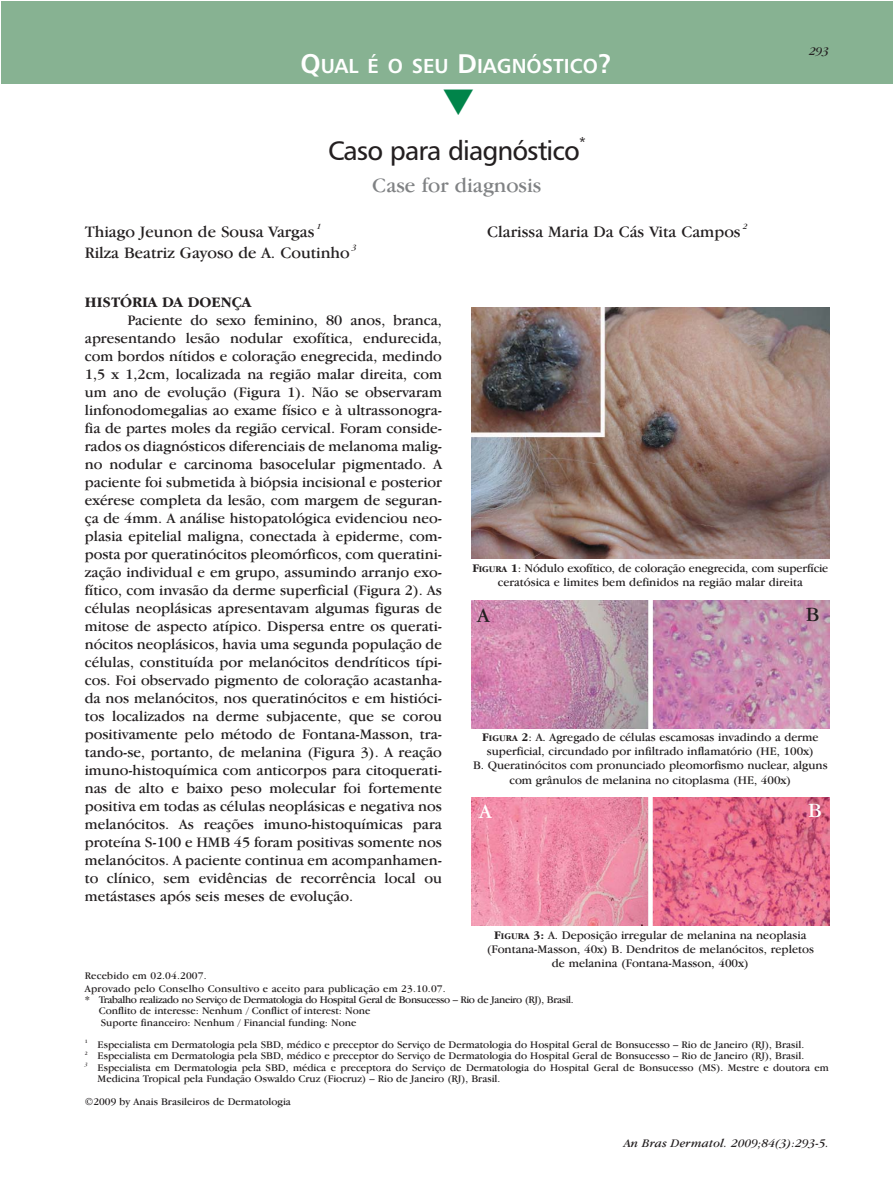
<style>
.page{position:relative;width:893px;height:1191px;background:#fff}
.page>*{position:absolute;margin:0;border:0;box-sizing:border-box;transform-origin:0 0}
.t1{font:27px "Humanist 777 BT Roman B";letter-spacing:-.035em;color:#231f20}
.t2{font:21px "Garamond IT Cby BT";color:#808284}
.t3{font:21px "Garamond IT Cby BT";color:#231f20}
.t4{font:21px "Garamond IT Cby BT";color:#fff}
.t5{font:20.25px "Humanist 777 BT Bold B";color:#fff}
.t6{font:16.5px "Garamond IT Cby BT";color:#231f20}
.t7{font:15px/18px "Garamond IT Cby BT";color:#231f20;text-align:justify}
.t8{font:700 15px "Garamond IT Cby BT";color:#231f20}
.t9{font:13.5px "Humanist 777 BT Roman B";color:#231f20}
.t10{font:12px/14.2px "Garamond IT Cby BT";color:#231f20;text-align:center}
.t11{font:italic 12px "Garamond IT Cby BT";letter-spacing:.015em;color:#231f20}
.t12{font:10.5px/11.2px "Garamond IT Cby BT";color:#231f20}
.t13{font:italic 8.25px "Garamond IT Cby BT";color:#231f20}
.t14{font:5.25px "Garamond IT Cby BT";color:#231f20}
.t15{font:italic 5.25px "Garamond IT Cby BT";color:#231f20}
.s1{font-size:27px}
.s2{font-weight:700}
.s3{font-weight:700;font-size:9px}
</style>
<div class="page">
<div style="left:1px;top:1px;width:891px;height:83px;background:#87b292"></div>
<img style="left:472px;top:307px;width:357px;height:251px">
<img style="left:472px;top:601px;width:357px;height:127px">
<img style="left:472px;top:797px;width:357px;height:128px">
<div style="left:648px;top:593px;width:5px;height:349px;background:#fff"></div>
<h3 class="t5" style="left:300px;top:58px;width:313px"><span class="s1">Q</span>UAL É O SEU <span class="s1">D</span>IAGNÓSTICO<span class="s1">?</span></h3>
<p class="t9" style="left:579px;top:137px;width:8px">*</p>
<h1 class="t1" style="left:328px;top:140px;width:253px">Caso para diagnóstico</h1>
<h2 class="t2" style="left:372px;top:177px;width:171px">Case for diagnosis</h2>
<p class="t6" style="left:85px;top:225px;width:231px">Thiago Jeunon de Sousa Vargas</p>
<p class="t13" style="left:317px;top:223px;width:6px">1</p>
<p class="t6" style="left:487px;top:225px;width:255px">Clarissa Maria Da Cás Vita Campos</p>
<p class="t13" style="left:743px;top:223px;width:6px">2</p>
<p class="t6" style="left:85px;top:246px;width:266px">Rilza Beatriz Gayoso de A. Coutinho</p>
<p class="t13" style="left:352px;top:244px;width:6px">3</p>
<p class="t11" style="left:809px;top:47px;width:21px">293</p>
<p class="t8" style="left:85px;top:297px;width:168px">HISTÓRIA DA DOENÇA</p>
<p class="t7" style="left:85px;top:312px;width:359px;text-indent:43px">Paciente do sexo feminino, 80 anos, branca, apresentando lesão nodular exofítica, endurecida, com bordos nítidos e coloração enegrecida, medindo 1,5 x 1,2cm, localizada na região malar direita, com um ano de evolução (Figura 1). Não se observaram linfonodomegalias ao exame físico e à ultrassonogra&shy;fia de partes moles da região cervical. Foram conside&shy;rados os diagnósticos diferenciais de melanoma malig&shy;no nodular e carcinoma basocelular pigmentado. A paciente foi submetida à biópsia incisional e posterior exérese completa da lesão, com margem de seguran&shy;ça de 4mm. A análise histopatológica evidenciou neo&shy;plasia epitelial maligna, conectada à epiderme, com&shy;posta por queratinócitos pleomórficos, com queratini&shy;zação individual e em grupo, assumindo arranjo exo&shy;fítico, com invasão da derme superficial (Figura 2). As células neoplásicas apresentavam algumas figuras de mitose de aspecto atípico. Dispersa entre os querati&shy;nócitos neoplásicos, havia uma segunda população de células, constituída por melanócitos dendríticos típi&shy;cos. Foi observado pigmento de coloração acastanha&shy;da nos melanócitos, nos queratinócitos e em histióci&shy;tos localizados na derme subjacente, que se corou positivamente pelo método de Fontana-Masson, tra&shy;tando-se, portanto, de melanina (Figura 3). A reação imuno-histoquímica com anticorpos para citoquerati&shy;nas de alto e baixo peso molecular foi fortemente positiva em todas as células neoplásicas e negativa nos melanócitos. As reações imuno-histoquímicas para proteína S-100 e HMB 45 foram positivas somente nos melanócitos. A paciente continua em acompanhamen&shy;to clínico, sem evidências de recorrência local ou metástases após seis meses de evolução.</p>
<p class="t10" style="left:472px;top:561px;width:358px"><span class="s2">F</span><span class="s3">IGURA</span> <span class="s2">1</span>: Nódulo exofítico, de coloração enegrecida, com superfície ceratósica e limites bem definidos na região malar direita</p>
<h2 class="t3" style="left:477px;top:607px;width:14px">A</h2>
<h2 class="t3" style="left:806px;top:606px;width:15px">B</h2>
<p class="t10" style="left:473px;top:731px;width:356px"><span class="s2">F</span><span class="s3">IGURA</span> <span class="s2">2</span>: A. Agregado de células escamosas invadindo a derme superficial, circundado por infiltrado inflamatório (HE, 100x)<br>B. Queratinócitos com pronunciado pleomorfismo nuclear, alguns com grânulos de melanina no citoplasma (HE, 400x)</p>
<h2 class="t4" style="left:480px;top:803px;width:14px">A</h2>
<h2 class="t4" style="left:808px;top:802px;width:15px">B</h2>
<p class="t10" style="left:487px;top:928px;width:329px"><span class="s2">F</span><span class="s3">IGURA</span> <span class="s2">3:</span> A. Deposição irregular de melanina na neoplasia (Fontana-Masson, 40x) B. Dendritos de melanócitos, repletos de melanina (Fontana-Masson, 400x)</p>
<p class="t12" style="left:85px;top:970px;width:362px;line-height:12.6px">Recebido em 02.04.2007.<br>Aprovado pelo Conselho Consultivo e aceito para publicação em 23.10.07.</p>
<p class="t12" style="left:99px;top:995px;width:476px;text-indent:-14px">* Trabalho realizado no Serviço de Dermatologia do Hospital Geral de Bonsucesso – Rio de Janeiro (RJ), Brasil.<br>Conflito de interesse: Nenhum / Conflict of interest: None<br>Suporte financeiro: Nenhum / Financial funding: None</p>
<p class="t14" style="left:85px;top:1039px;width:4px">1</p>
<p class="t12" style="left:98px;top:1040px;width:708px">Especialista em Dermatologia pela SBD, médico e preceptor do Serviço de Dermatologia do Hospital Geral de Bonsucesso – Rio de Janeiro (RJ), Brasil.</p>
<p class="t14" style="left:85px;top:1051px;width:4px">2</p>
<p class="t12" style="left:98px;top:1051px;width:708px">Especialista em Dermatologia pela SBD, médico e preceptor do Serviço de Dermatologia do Hospital Geral de Bonsucesso – Rio de Janeiro (RJ), Brasil.</p>
<p class="t15" style="left:85px;top:1062px;width:4px">3</p>
<p class="t12" style="left:98px;top:1062px;width:733px">Especialista em Dermatologia pela SBD, médica e preceptora do Serviço de Dermatologia do Hospital Geral de Bonsucesso (MS). Mestre e doutora em<br>Medicina Tropical pela Fundação Oswaldo Cruz (Fiocruz) – Rio de Janeiro (RJ), Brasil.</p>
<p class="t12" style="left:85px;top:1096px;width:208px">©2009 by Anais Brasileiros de Dermatologia</p>
<p class="t11" style="left:624px;top:1138px;width:207px">An Bras Dermatol. 2009;84(3):293-5.</p>
</div>
